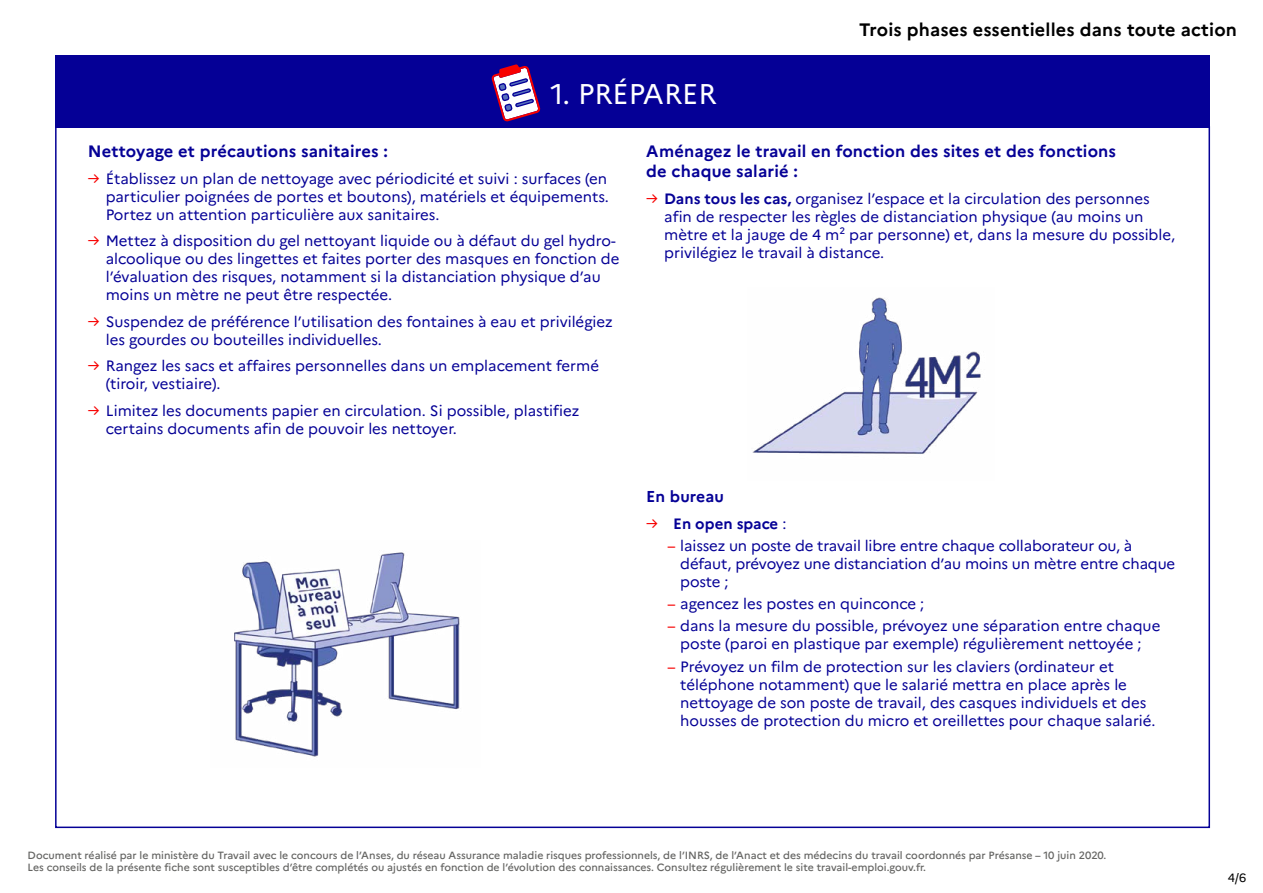
<style>
.page{position:relative;width:1263px;height:893px;background:#fff}
.page>*{position:absolute;margin:0;border:0;box-sizing:border-box;transform-origin:0 0}
.t1{font:28.5px "Marianne";color:#fff}
.t2{font:700 18px "Marianne";letter-spacing:.01em;color:#000}
.t3{font:700 16.5px/19.8px "Marianne";letter-spacing:.01em;color:#050096}
.t4{font:700 15.75px "Marianne";letter-spacing:.01em;color:#050096}
.t5{font:15px/18px "Marianne";color:#050096}
.t6{font:700 15px "Marianne";color:#050096}
.t7{font:12px "Marianne";color:#000}
.t8{font:500 10.5px/12.6px "Marianne";color:#656563}
.s1{color:#f70000}
.s2{font-weight:700}
.s3{font-weight:400;color:#f70000}
.s4{font-weight:400}
</style>
<div class="page">
<div style="left:55px;top:55px;width:1155px;height:72px;background:#050096"></div>
<svg style="left:491px;top:64px;width:50px;height:58px"></svg>
<img style="left:234px;top:552px;width:226px;height:205px">
<img style="left:752px;top:297px;width:229px;height:157px">
<h1 class="t1" style="left:551px;top:76px;width:167px">1. PRÉPARER</h1>
<p class="t2" style="left:859px;top:18px;width:379px">Trois phases essentielles dans toute action</p>
<p class="t3" style="left:88px;top:142px;width:302px">Nettoyage et précautions sanitaires :</p>
<p class="t5" style="left:106px;top:170px;width:505px;text-align:justify;text-indent:-18px"><span class="s1">→</span> Établissez un plan de nettoyage avec périodicité et suivi : surfaces (en particulier poignées de portes et boutons), matériels et équipements.<br>Portez un attention particulière aux sanitaires.</p>
<p class="t5" style="left:106px;top:232px;width:515px;text-indent:-18px"><span class="s1">→</span> Mettez à disposition du gel nettoyant liquide ou à défaut du gel hydro&shy;alcoolique ou des lingettes et faites porter des masques en fonction de l’évaluation des risques, notamment si la distanciation physique d’au moins un mètre ne peut être respectée.</p>
<p class="t5" style="left:106px;top:313px;width:509px;text-indent:-18px"><span class="s1">→</span> Suspendez de préférence l’utilisation des fontaines à eau et privilégiez les gourdes ou bouteilles individuelles.</p>
<p class="t5" style="left:106px;top:357px;width:495px;text-indent:-18px"><span class="s1">→</span> Rangez les sacs et affaires personnelles dans un emplacement fermé (tiroir, vestiaire).</p>
<p class="t5" style="left:106px;top:402px;width:475px;text-indent:-18px"><span class="s1">→</span> Limitez les documents papier en circulation. Si possible, plastifiez certains documents afin de pouvoir les nettoyer.</p>
<p class="t3" style="left:646px;top:142px;width:471px">Aménagez le travail en fonction des sites et des fonctions de chaque salarié :</p>
<p class="t5" style="left:664px;top:189px;width:512px;text-indent:-18px"><span class="s1">→</span> <span class="s2">Dans tous les cas,</span> organisez l’espace et la circulation des personnes afin de respecter les règles de distanciation physique (au moins un mètre et la jauge de 4 m² par personne) et, dans la mesure du possible, privilégiez le travail à distance.</p>
<p class="t4" style="left:646px;top:487px;width:79px">En bureau</p>
<p class="t6" style="left:646px;top:514px;width:142px"><span class="s3">→</span> En open space <span class="s4">:</span></p>
<p class="t5" style="left:680px;top:536px;width:496px;text-indent:-13px"><span class="s1">–</span> laissez un poste de travail libre entre chaque collaborateur ou, à défaut, prévoyez une distanciation d’au moins un mètre entre chaque poste ;</p>
<p class="t5" style="left:667px;top:595px;width:258px"><span class="s1">–</span> agencez les postes en quinconce ;</p>
<p class="t5" style="left:667px;top:617px;width:494px;text-align:center"><span class="s1">–</span> dans la mesure du possible, prévoyez une séparation entre chaque poste (paroi en plastique par exemple) régulièrement nettoyée ;</p>
<p class="t5" style="left:680px;top:657px;width:477px;text-indent:-13px"><span class="s1">–</span> Prévoyez un film de protection sur les claviers (ordinateur et téléphone notamment) que le salarié mettra en place après le nettoyage de son poste de travail, des casques individuels et des housses de protection du micro et oreillettes pour chaque salarié.</p>
<p class="t8" style="left:28px;top:848px;width:1080px">Document réalisé par le ministère du Travail avec le concours de l’Anses, du réseau Assurance maladie risques professionnels, de l’INRS, de l’Anact et des médecins du travail coordonnés par Présanse – 10 juin 2020.<br>Les conseils de la présente fiche sont susceptibles d’être complétés ou ajustés en fonction de l’évolution des connaissances. Consultez régulièrement le site travail-emploi.gouv.fr.</p>
<p class="t7" style="left:1228px;top:870px;width:20px">4/6</p>
</div>
